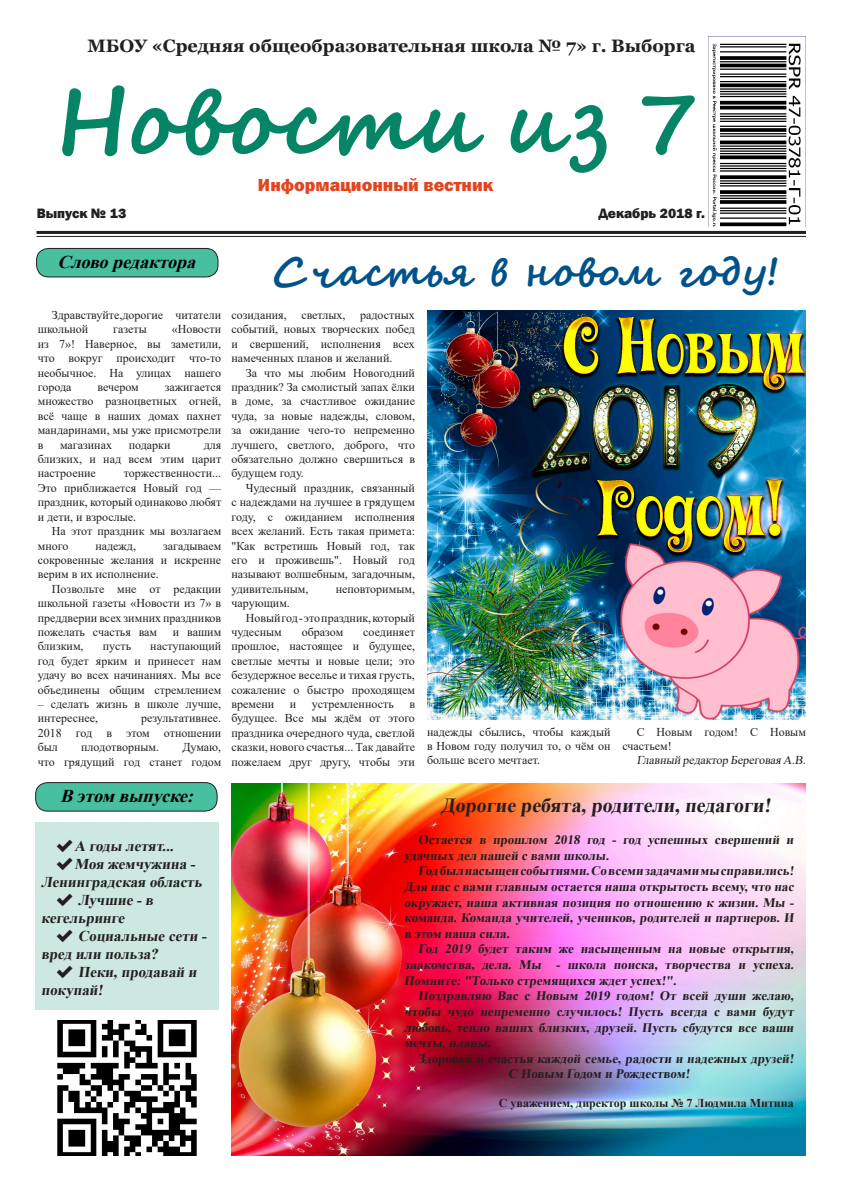
<style>
.page{position:relative;width:842px;height:1191px;background:#fff}
.page>*{position:absolute;margin:0;border:0;box-sizing:border-box;transform-origin:0 0}
.t1{font:700 90px "Segoe Script";color:#068466}
.t2{font:700 40px "Segoe Script";color:#01528a}
.t3{font:700 20px "Times New Roman";color:#231f20}
.t4{font:700 18px "Georgia";color:#231f20}
.t5{font:italic 700 18px "Times New Roman";color:#000001}
.t6{font:800 18px "Franklin Gothic";color:#e34520}
.t7{font:700 15px/18px "Times New Roman";color:#231f20}
.t8{font:800 14px "Franklin Gothic";color:#231f20}
.t9{font:700 13px/15.6px "Times New Roman";color:#231f20;text-align:justify}
.t10{font:12px/14.4px "Times New Roman";color:#231f20;text-align:justify}
.t11{font:700 12px "Times New Roman";color:#231f20}
</style>
<div class="page">
<img style="left:231px;top:783px;width:575px;height:372px">
<img style="left:709px;top:36px;width:97px;height:191px">
<hr style="left:36px;top:231px;width:770px;height:3px;background:#231f20">
<hr style="left:36px;top:236px;width:770px;height:1px;background:#231f20">
<div style="left:35px;top:822px;width:184px;height:188px;background:#cde8e0"></div>
<div style="left:36px;top:782px;width:181px;height:29px;background:#48bf9e;border-radius:12px"></div>
<div style="left:35px;top:782px;width:183px;height:29px;border:1px solid #231f20;border-radius:12px"></div>
<img style="left:57px;top:1020px;width:140px;height:135px">
<div style="left:37px;top:248px;width:181px;height:29px;background:#48bf9e;border-radius:12px"></div>
<div style="left:36px;top:248px;width:182px;height:29px;border:1px solid #231f20;border-radius:12px"></div>
<img style="left:427px;top:311px;width:379px;height:408px">
<p class="t4" style="left:88px;top:34px;width:609px">МБОУ «Средняя общеобразовательная школа № 7» г. Выборга</p>
<p class="t1" style="left:55px;top:49px;width:646px">Новости из 7</p>
<p class="t6" style="left:258px;top:173px;width:237px">Информационный вестник</p>
<p class="t8" style="left:37px;top:204px;width:91px">Выпуск № 13</p>
<p class="t8" style="left:599px;top:204px;width:108px">Декабрь 2018 г.</p>
<p class="t5" style="left:57px;top:249px;width:146px">Словоредактора</p>
<p class="t10" style="left:38px;top:307px;width:185px;text-indent:14px">Здравствуйте,дорогие читатели школьной</p>
<p class="t10" style="left:38px;top:322px;width:185px;text-indent:134px">«Новости из 7»! Наверное, вы заметили, что вокруг происходит что-то необычное. На улицах нашего города</p>
<p class="t10" style="left:113px;top:322px;width:35px">газеты</p>
<p class="t10" style="left:38px;top:379px;width:185px;text-indent:127px">зажигается множество разноцветных огней, всё чаще в наших домах пахнет мандаринами, мы уже присмотрели в</p>
<p class="t10" style="left:97px;top:379px;width:43px">вечером</p>
<p class="t10" style="left:60px;top:437px;width:53px">магазинах</p>
<p class="t10" style="left:129px;top:437px;width:43px">подарки</p>
<p class="t10" style="left:38px;top:437px;width:185px;text-indent:166px">для близких, и над всем этим царит настроение</p>
<p class="t10" style="left:38px;top:466px;width:185px;text-indent:86px">торжественности...<br>Это приближается Новый год — праздник, который одинаково любят и дети, и взрослые.</p>
<p class="t10" style="left:38px;top:523px;width:185px;text-indent:14px">На этот праздник мы возлагаем много</p>
<p class="t10" style="left:38px;top:538px;width:185px;text-indent:125px">загадываем сокровенные желания и искренне верим в их исполнение.</p>
<p class="t10" style="left:38px;top:581px;width:185px;text-indent:14px">Позвольте мне от редакции школьной газеты «Новости из 7» в преддверии всех зимних праздников пожелать счастья вам</p>
<p class="t10" style="left:95px;top:538px;width:42px">надежд,</p>
<p class="t10" style="left:173px;top:624px;width:50px">и вашим</p>
<p class="t10" style="left:38px;top:638px;width:47px">близким,</p>
<p class="t10" style="left:103px;top:638px;width:30px">пусть</p>
<p class="t10" style="left:38px;top:638px;width:185px;text-indent:113px">наступающий год будет ярким и принесет нам удачу во всех начинаниях. Мы все объединены общим стремлением</p>
<p class="t10" style="left:38px;top:696px;width:185px">– сделать жизнь в школе лучше, интереснее,</p>
<p class="t10" style="left:38px;top:710px;width:185px;text-indent:103px">результативнее.<br>2018 год в этом отношении был</p>
<p class="t10" style="left:38px;top:739px;width:185px;text-align:right">Думаю,<br>что грядущий год станет годом</p>
<p class="t10" style="left:81px;top:739px;width:79px">плодотворным.</p>
<p class="t5" style="left:60px;top:783px;width:141px">Вэтомвыпуске:</p>
<p class="t7" style="left:75px;top:836px;width:103px">А годы летят...</p>
<p class="t7" style="left:41px;top:854px;width:165px;text-indent:33px">Моя жемчужина -<br>Ленинградская область</p>
<p class="t7" style="left:41px;top:890px;width:117px;text-indent:37px">Лучшие -в кегельринге</p>
<p class="t7" style="left:41px;top:926px;width:170px;text-indent:37px">Социальные сети - вред или польза?</p>
<p class="t7" style="left:41px;top:962px;width:160px;text-indent:37px">Пеки,продавай и покупай!</p>
<p class="t2" style="left:272px;top:239px;width:509px">Счастья в новом году!</p>
<p class="t10" style="left:231px;top:307px;width:185px">созидания, светлых, радостных событий, новых творческих побед и свершений, исполнения всех намеченных планов и желаний.</p>
<p class="t10" style="left:231px;top:365px;width:185px;text-indent:14px">За что мы любим Новогодний праздник? За смолистый запах ёлки в доме, за счастливое ожидание чуда, за новые надежды, словом, за ожидание чего-то непременно лучшего, светлого, доброго, что обязательно должно свершиться в будущем году.</p>
<p class="t10" style="left:231px;top:480px;width:185px;text-indent:14px">Чудесный праздник, связанный с надеждами на лучшее в грядущем году, с ожиданием исполнения всех желаний. Есть такая примета: "Как встретишь Новый год, так его и проживешь". Новый год называют волшебным, загадочным, удивительным,</p>
<p class="t10" style="left:336px;top:581px;width:81px">неповторимым,</p>
<p class="t10" style="left:231px;top:595px;width:60px">чарующим.</p>
<p class="t10" style="left:231px;top:610px;width:185px;text-indent:14px">Новый год - это праздник, который чудесным</p>
<p class="t10" style="left:302px;top:624px;width:43px">образом</p>
<p class="t10" style="left:231px;top:624px;width:185px;text-indent:132px">соединяет прошлое, настоящее и будущее, светлые мечты и новые цели; это безудержное веселье и тихая грусть, сожаление о быстро проходящем времени</p>
<p class="t10" style="left:290px;top:696px;width:8px">и</p>
<p class="t10" style="left:312px;top:696px;width:84px">устремленность</p>
<p class="t10" style="left:231px;top:696px;width:185px;text-indent:178px">в будущее. Все мы ждём от этого праздника очередного чуда, светлой сказки, нового счастья... Так давайте пожелаем друг другу, чтобы эти</p>
<p class="t10" style="left:427px;top:724px;width:185px">надежды сбылись, чтобы каждый в Новом году получил то, о чём он больше всего мечтает.</p>
<p class="t10" style="left:622px;top:724px;width:185px;text-indent:14px">С Новым годом! С Новым счастьем!</p>
<p class="t10" style="left:637px;top:753px;width:173px">Главный редактор Береговая А.В.</p>
<p class="t3" style="left:441px;top:790px;width:334px">Дорогие ребята, родители, педагоги!</p>
<p class="t9" style="left:404px;top:831px;width:393px;text-indent:14px">Остается в прошлом 2018 год - год успешных свершений и удачных дел нашей с вами школы.</p>
<p class="t9" style="left:404px;top:863px;width:393px;text-indent:14px">Год был насыщен событиями.Со всеми задачами мы справились!<br>Для нас с вами главным остается наша открытость всему, что нас окружает, наша активная позиция по отношению к жизни. Мы - команда. Команда учителей, учеников, родителей и партнеров. И в этом наша сила.</p>
<p class="t9" style="left:404px;top:941px;width:393px;text-indent:14px">Год 2019 будет таким же насыщенным на новые открытия, знакомства, дела. Мы - школа поиска, творчества и успеха.<br>Помните: "Только стремящихся ждет успех!".</p>
<p class="t9" style="left:404px;top:987px;width:393px;text-indent:14px">Поздравляю Вас с Новым 2019 годом! От всей души желаю, чтобы чудо непременно случилось! Пусть всегда с вами будут любовь, тепло ваших близких, друзей. Пусть сбудутся все ваши мечты, планы.</p>
<p class="t9" style="left:508px;top:1050px;width:289px;text-indent:-90px">Здоровья и счастья каждой семье, радости и надежных друзей!<br>С Новым Годом и Рождеством!</p>
<p class="t11" style="left:499px;top:1094px;width:296px">С уважением, директор школы № 7 Людмила Митина</p>
</div>
